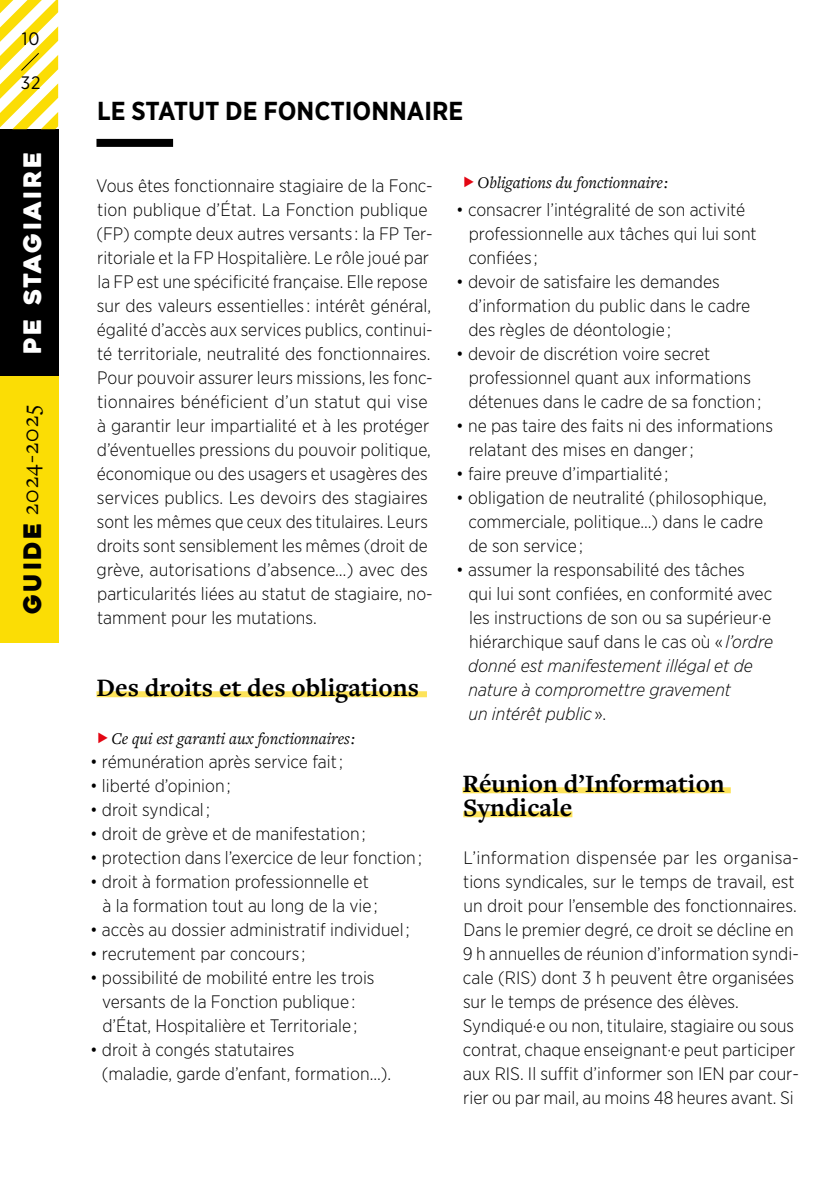
<style>
.page{position:relative;width:840px;height:1191px;background:#fff}
.page>*{position:absolute;margin:0;border:0;box-sizing:border-box;transform-origin:0 0}
._01_Niveau_1_POYNTER{font:700 26px/24px "Freight Text Pro";color:#000}
.TITRE_CAP{font:700 26px "Gotham Narrow";color:#000}
.t1{font:24px "Freight Text Pro";letter-spacing:.05em;color:#000}
.t2{font:24px "Heavitas";letter-spacing:.1em;color:#fff}
._04_texte-justifié{font:300 18px/24px "Gotham Narrow";color:#000}
.t3{font:18px "Gotham Narrow";color:#000}
._04_texte-justifié_POYNTER{font:italic 17px "Freight Text Pro";color:#000}
.SOMMAIRE_ARTICLE{font:italic 17px "Freight Text Pro";color:#000}
.s1{font-family:"Heavitas"}
.s2{font-style:italic}
</style>
<div class="page">
<div style="left:0;top:129px;width:58px;height:247px;background:#000"></div>
<svg style="left:0;top:0;width:58px;height:129px"></svg>
<div style="left:0;top:376px;width:58px;height:266px;background:#fbdd05"></div>
<div style="left:96px;top:691px;width:330px;height:6px;background:#fde35a"></div>
<div style="left:462px;top:787px;width:268px;height:6px;background:#fde35a"></div>
<div style="left:463px;top:811px;width:109px;height:6px;background:#fde35a"></div>
<div style="left:96px;top:139px;width:77px;height:8px;background:#000"></div>
<p class="t3" style="left:22px;top:27px;width:19px">10</p>
<p class="t3" style="left:21px;top:71px;width:21px">32</p>
<h2 class="t2" style="left:18px;top:353px;width:203px;rotate:-90deg">PE Stagiaire</h2>
<h2 class="t1" style="left:15px;top:614px;width:211px;rotate:-90deg"><span class="s1">GUIDE</span> 2024-2025</h2>
<p class="TITRE_CAP" style="left:97px;top:94px;width:367px">LE STATUT DE FONCTIONNAIRE</p>
<p class="_04_texte-justifié" style="left:96px;top:173px;width:338px">Vous êtes fonctionnaire stagiaire de la Fonc&shy;tion publique d’État. La Fonction publique (FP) compte deux autres versants : la FP Ter&shy;ritoriale et la FP Hospitalière. Le rôle joué par la FP est une spécificité française. Elle repose sur des valeurs essentielles : intérêt général, égalité d’accès aux services publics, continui&shy;té territoriale, neutralité des fonctionnaires.<br>Pour pouvoir assurer leurs missions, les fonc&shy;tionnaires bénéficient d’un statut qui vise à garantir leur impartialité et à les protéger d’éventuelles pressions du pouvoir politique, économique ou des usagers et usagères des services publics. Les devoirs des stagiaires sont les mêmes que ceux des titulaires. Leurs droits sont sensiblement les mêmes (droit de grève, autorisations d’absence…) avec des particularités liées au statut de stagiaire, no&shy;tamment pour les mutations.</p>
<p class="_01_Niveau_1_POYNTER" style="left:96px;top:675px;width:324px">Des droits et des obligations</p>
<p class="_04_texte-justifié_POYNTER" style="left:111px;top:727px;width:245px">Ce qui est garanti aux fonctionnaires :</p>
<p class="_04_texte-justifié" style="left:90px;top:749px;width:254px">• rémunération après service fait ;</p>
<p class="_04_texte-justifié" style="left:90px;top:773px;width:142px">• liberté d’opinion ;</p>
<p class="_04_texte-justifié" style="left:90px;top:797px;width:121px">• droit syndical ;</p>
<p class="_04_texte-justifié" style="left:90px;top:821px;width:277px">• droit de grève et de manifestation ;</p>
<p class="_04_texte-justifié" style="left:90px;top:845px;width:333px">• protection dans l’exercice de leur fonction ;</p>
<p class="_04_texte-justifié" style="left:102px;top:869px;width:276px;text-indent:-12px">• droit à formation professionnelle et à la formation tout au long de la vie ;</p>
<p class="_04_texte-justifié" style="left:90px;top:917px;width:321px">• accès au dossier administratif individuel ;</p>
<p class="_04_texte-justifié" style="left:90px;top:941px;width:217px">• recrutement par concours ;</p>
<p class="_04_texte-justifié" style="left:90px;top:965px;width:286px;text-align:center">• possibilité de mobilité entre les trois versants de la Fonction publique : d’État, Hospitalière et Territoriale ;</p>
<p class="_04_texte-justifié" style="left:102px;top:1037px;width:290px;text-indent:-12px">• droit à congés statutaires<br>(maladie, garde d’enfant, formation…).</p>
<p class="SOMMAIRE_ARTICLE" style="left:477px;top:171px;width:192px">Obligations du fonctionnaire :</p>
<p class="_04_texte-justifié" style="left:468px;top:197px;width:289px;text-indent:-12px">• consacrer l’intégralité de son activité professionnelle aux tâches qui lui sont confiées ;</p>
<p class="_04_texte-justifié" style="left:468px;top:269px;width:283px;text-indent:-12px">• devoir de satisfaire les demandes d’information du public dans le cadre des règles de déontologie ;</p>
<p class="_04_texte-justifié" style="left:468px;top:341px;width:294px;text-indent:-12px">• devoir de discrétion voire secret professionnel quant aux informations détenues dans le cadre de sa fonction ;</p>
<p class="_04_texte-justifié" style="left:468px;top:413px;width:306px;text-indent:-13px">• ne pas taire des faits ni des informations relatant des mises en danger ;</p>
<p class="_04_texte-justifié" style="left:456px;top:461px;width:214px">• faire preuve d’impartialité ;</p>
<p class="_04_texte-justifié" style="left:468px;top:485px;width:299px;text-indent:-12px">• obligation de neutralité (philosophique, commerciale, politique…) dans le cadre de son service ;</p>
<p class="_04_texte-justifié" style="left:468px;top:557px;width:306px;text-indent:-12px">• assumer la responsabilité des tâches<br>qui lui sont confiées, en conformité avec les instructions de son ou sa supérieur·e hiérarchique sauf dans le cas où « <span class="s2">l’ordre donné est manifestement illégal et de nature à compromettre gravement<br>un intérêt public</span> ».</p>
<p class="_01_Niveau_1_POYNTER" style="left:462px;top:771px;width:264px">Réunion d’Information<br>Syndicale</p>
<p class="_04_texte-justifié" style="left:462px;top:845px;width:337px">L’information dispensée par les organisa&shy;tions syndicales, sur le temps de travail, est un droit pour l’ensemble des fonctionnaires.<br>Dans le premier degré, ce droit se décline en 9 h annuelles de réunion d’information syndi&shy;cale (RIS) dont 3 h peuvent être organisées sur le temps de présence des élèves.</p>
<p class="_04_texte-justifié" style="left:462px;top:1013px;width:337px">Syndiqué·e ou non, titulaire, stagiaire ou sous contrat, chaque enseignant·e peut participer aux RIS. Il suffit d’informer son IEN par cour&shy;rier ou par mail, au moins 48 heures avant. Si</p>
</div>
